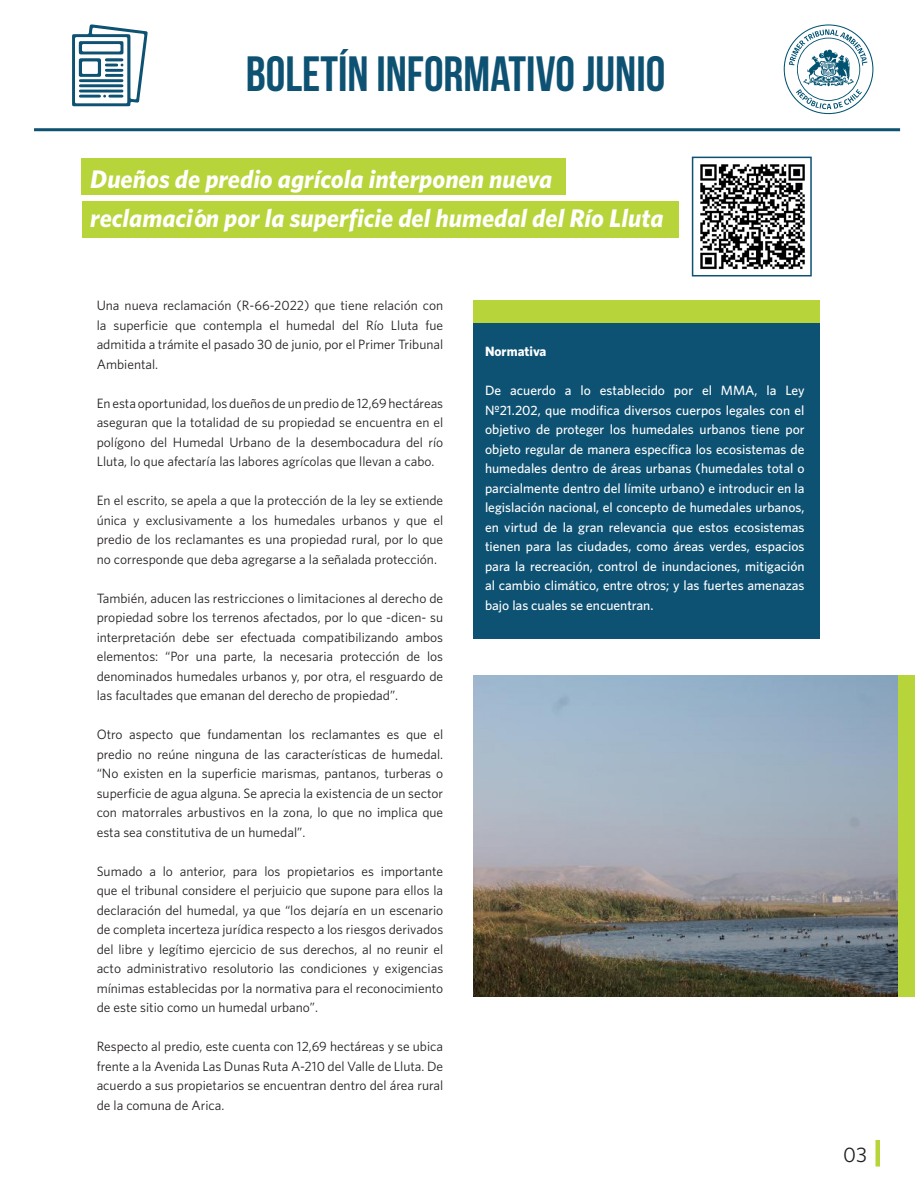
<style>
.page{position:relative;width:915px;height:1191px;background:#fff}
.page>*{position:absolute;margin:0;border:0;box-sizing:border-box;transform-origin:0 0}
.t1{font:700 49.5px "Bebas Neue";color:#0e5273}
.t2{font:italic 700 25.5px/39px "Whitney";color:#fff}
.t3{font:21px "Whitney";color:#231f20}
.t4{font:13.5px/19.5px "Whitney";color:#231f20;text-align:justify}
.t5{font:500 13.5px/19.5px "Whitney";color:#fff;text-align:justify}
.t6{font:700 13.5px "Whitney";color:#fff}
</style>
<div class="page">
<hr style="left:34px;top:128px;width:865px;height:3px;background:#0e5273">
<svg style="left:72px;top:24px;width:76px;height:82px"></svg>
<svg style="left:875px;top:1140px;width:4px;height:26px"></svg>
<div style="left:82px;top:159px;width:484px;height:36px;background:#b7d43a"></div>
<div style="left:82px;top:201px;width:596px;height:36px;background:#b7d43a"></div>
<img style="left:700px;top:164px;width:105px;height:106px">
<div style="left:691px;top:157px;width:120px;height:119px;border:2px solid #0e5273"></div>
<svg style="left:783px;top:24px;width:90px;height:90px"></svg>
<img style="left:473px;top:675px;width:425px;height:321px">
<div style="left:898px;top:675px;width:16px;height:321px;background:#b7d43a"></div>
<div style="left:473px;top:302px;width:346px;height:337px;background:#0e5273"></div>
<div style="left:473px;top:301px;width:346px;height:22px;background:#b7d43a"></div>
<h1 class="t1" style="left:246px;top:47px;width:421px">BOLETÍN INFORMATIVO JUNIO</h1>
<h2 class="t2" style="left:90px;top:159px;width:574px">Dueños de predio agrícola interponen nueva reclamación por la superficie del humedal del Río Lluta</h2>
<p class="t4" style="left:97px;top:296px;width:348px">Una nueva reclamación (R-66-2022) que tiene relación con la superficie que contempla el humedal del Río Lluta fue admitida a trámite el pasado 30 de junio, por el Primer Tribunal Ambiental.</p>
<p class="t4" style="left:97px;top:393px;width:348px">En esta oportunidad, los dueños de un predio de 12,69 hectáreas aseguran que la totalidad de su propiedad se encuentra en el polígono del Humedal Urbano de la desembocadura del río Lluta, lo que afectaría las labores agrícolas que llevan a cabo.</p>
<p class="t4" style="left:97px;top:490px;width:348px">En el escrito, se apela a que la protección de la ley se extiende única y exclusivamente a los humedales urbanos y que el predio de los reclamantes es una propiedad rural, por lo que no corresponde que deba agregarse a la señalada protección.</p>
<p class="t4" style="left:97px;top:588px;width:348px">También, aducen las restricciones o limitaciones al derecho de propiedad sobre los terrenos afectados, por lo que -dicen- su interpretación debe ser efectuada compatibilizando ambos elementos: “Por una parte, la necesaria protección de los denominados humedales urbanos y, por otra, el resguardo de las facultades que emanan del derecho de propiedad”.</p>
<p class="t4" style="left:97px;top:724px;width:348px">Otro aspecto que fundamentan los reclamantes es que el predio no reúne ninguna de las características de humedal. “No existen en la superficie marismas, pantanos, turberas o superficie de agua alguna. Se aprecia la existencia de un sector con matorrales arbustivos en la zona, lo que no implica que esta sea constitutiva de un humedal”.</p>
<p class="t4" style="left:97px;top:861px;width:348px">Sumado a lo anterior, para los propietarios es importante que el tribunal considere el perjuicio que supone para ellos la declaración del humedal, ya que “los dejaría en un escenario de completa incerteza jurídica respecto a los riesgos derivados del libre y legítimo ejercicio de sus derechos, al no reunir el acto administrativo resolutorio las condiciones y exigencias mínimas establecidas por la normativa para el reconocimiento de este sitio como un humedal urbano”.</p>
<p class="t4" style="left:97px;top:1036px;width:348px">Respecto al predio, este cuenta con 12,69 hectáreas y se ubica frente a la Avenida Las Dunas Ruta A-210 del Valle de Lluta. De acuerdo a sus propietarios se encuentran dentro del área rural de la comuna de Arica.</p>
<p class="t6" style="left:485px;top:343px;width:63px">Normativa</p>
<p class="t5" style="left:485px;top:380px;width:321px">De acuerdo a lo establecido por el MMA, la Ley Nº21.202, que modifica diversos cuerpos legales con el objetivo de proteger los humedales urbanos tiene por objeto regular de manera específica los ecosistemas de humedales dentro de áreas urbanas (humedales total o parcialmente dentro del límite urbano) e introducir en la legislación nacional, el concepto de humedales urbanos, en virtud de la gran relevancia que estos ecosistemas tienen para las ciudades, como áreas verdes, espacios para la recreación, control de inundaciones, mitigación al cambio climático, entre otros; y las fuertes amenazas bajo las cuales se encuentran.</p>
<h3 class="t3" style="left:843px;top:1142px;width:25px">03</h3>
</div>
